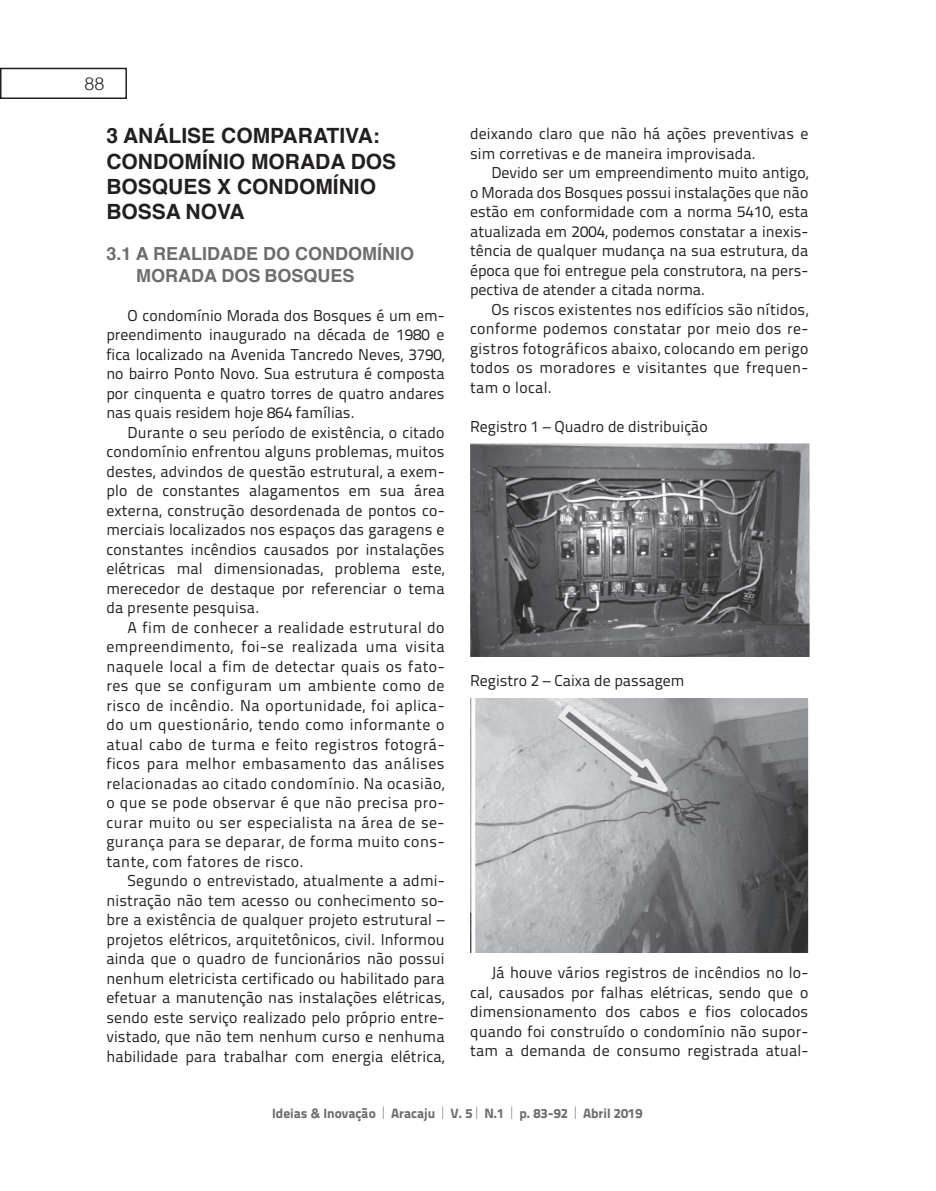
<style>
.page{position:relative;width:936px;height:1191px;background:#fff}
.page>*{position:absolute;margin:0;border:0;box-sizing:border-box;transform-origin:0 0}
.t1{font:700 21px/25.2px "Helvetica";color:#231f20}
.t2{font:700 18px/21.6px "Helvetica";color:#6c6d70}
.t3{font:300 18px "Helvetica";color:#231f20}
.t4{font:15.75px/19.5px "Titillium Text 22 L";letter-spacing:.01em;color:#231f20;text-align:justify}
.t5{font:800 13.5px "Titillium Text 22 L";color:#6c6d70}
.s1{font-weight:100;font-size:16.5px}
</style>
<div class="page">
<div style="left:0;top:68px;width:127px;height:31px;border:2px solid #231f20"></div>
<img style="left:470px;top:443px;width:339px;height:214px">
<svg style="left:470px;top:627px;width:29px;height:1px"></svg>
<img style="left:470px;top:698px;width:338px;height:254px">
<p class="t3" style="left:84px;top:68px;width:22px">88</p>
<h1 class="t1" style="left:106px;top:124px;width:291px">3 ANÁLISE COMPARATIVA:<br>CONDOMÍNIO MORADA DOS<br>BOSQUES X CONDOMÍNIO<br>BOSSA NOVA</h1>
<p class="t2" style="left:136px;top:243px;width:279px;text-indent:-30px">3.1 A REALIDADE DO CONDOMÍNIO<br>MORADA DOS BOSQUES</p>
<p class="t4" style="left:106px;top:305px;width:340px;text-indent:21px">O condomínio Morada dos Bosques é um em&shy;preendimento inaugurado na década de 1980 e fica localizado na Avenida Tancredo Neves, 3790, no bairro Ponto Novo. Sua estrutura é composta por cinquenta e quatro torres de quatro andares nas quais residem hoje 864 famílias.</p>
<p class="t4" style="left:106px;top:422px;width:340px;text-indent:21px">Durante o seu período de existência, o citado condomínio enfrentou alguns problemas, muitos destes, advindos de questão estrutural, a exem&shy;plo de constantes alagamentos em sua área externa, construção desordenada de pontos co&shy;merciais localizados nos espaços das garagens e constantes incêndios causados por instalações elétricas mal dimensionadas, problema este, merecedor de destaque por referenciar o tema da presente pesquisa.</p>
<p class="t4" style="left:106px;top:616px;width:340px;text-indent:21px">A fim de conhecer a realidade estrutural do empreendimento, foi-se realizada uma visita naquele local a fim de detectar quais os fato&shy;res que se configuram um ambiente como de risco de incêndio. Na oportunidade, foi aplica&shy;do um questionário, tendo como informante o atual cabo de turma e feito registros fotográ&shy;ficos para melhor embasamento das análises relacionadas ao citado condomínio. Na ocasião, o que se pode observar é que não precisa pro&shy;curar muito ou ser especialista na área de se&shy;gurança para se deparar, de forma muito cons&shy;tante, com fatores de risco.</p>
<p class="t4" style="left:106px;top:870px;width:340px;text-indent:21px">Segundo o entrevistado, atualmente a admi&shy;nistração não tem acesso ou conhecimento so&shy;bre a existência de qualquer projeto estrutural – projetos elétricos, arquitetônicos, civil. Informou ainda que o quadro de funcionários não possui nenhum eletricista certificado ou habilitado para efetuar a manutenção nas instalações elétricas, sendo este serviço realizado pelo próprio entre&shy;vistado, que não tem nenhum curso e nenhuma habilidade para trabalhar com energia elétrica,</p>
<p class="t4" style="left:470px;top:123px;width:340px">deixando claro que não há ações preventivas e sim corretivas e de maneira improvisada.</p>
<p class="t4" style="left:470px;top:162px;width:340px;text-indent:21px">Devido ser um empreendimento muito antigo, o Morada dos Bosques possui instalações que não estão em conformidade com a norma 5410, esta atualizada em 2004, podemos constatar a inexis&shy;tência de qualquer mudança na sua estrutura, da época que foi entregue pela construtora, na pers&shy;pectiva de atender a citada norma.</p>
<p class="t4" style="left:470px;top:299px;width:340px;text-indent:21px">Os riscos existentes nos edifícios são nítidos, conforme podemos constatar por meio dos re&shy;gistros fotográficos abaixo, colocando em perigo todos os moradores e visitantes que frequen&shy;tam o local.</p>
<p class="t4" style="left:470px;top:416px;width:239px">Registro 1 – Quadro de distribuição</p>
<p class="t4" style="left:470px;top:669px;width:216px">Registro 2 – Caixa de passagem</p>
<p class="t4" style="left:470px;top:962px;width:340px;text-indent:21px">Já houve vários registros de incêndios no lo&shy;cal, causados por falhas elétricas, sendo que o dimensionamento dos cabos e fios colocados quando foi construído o condomínio não supor&shy;tam a demanda de consumo registrada atual-</p>
<p class="t5" style="left:272px;top:1103px;width:372px">Ideias &amp; Inovação <span class="s1">|</span> Aracaju <span class="s1">|</span> V. 5<span class="s1">|</span> N.1 <span class="s1">|</span> p. 83-92 <span class="s1">|</span> Abril 2019</p>
</div>
